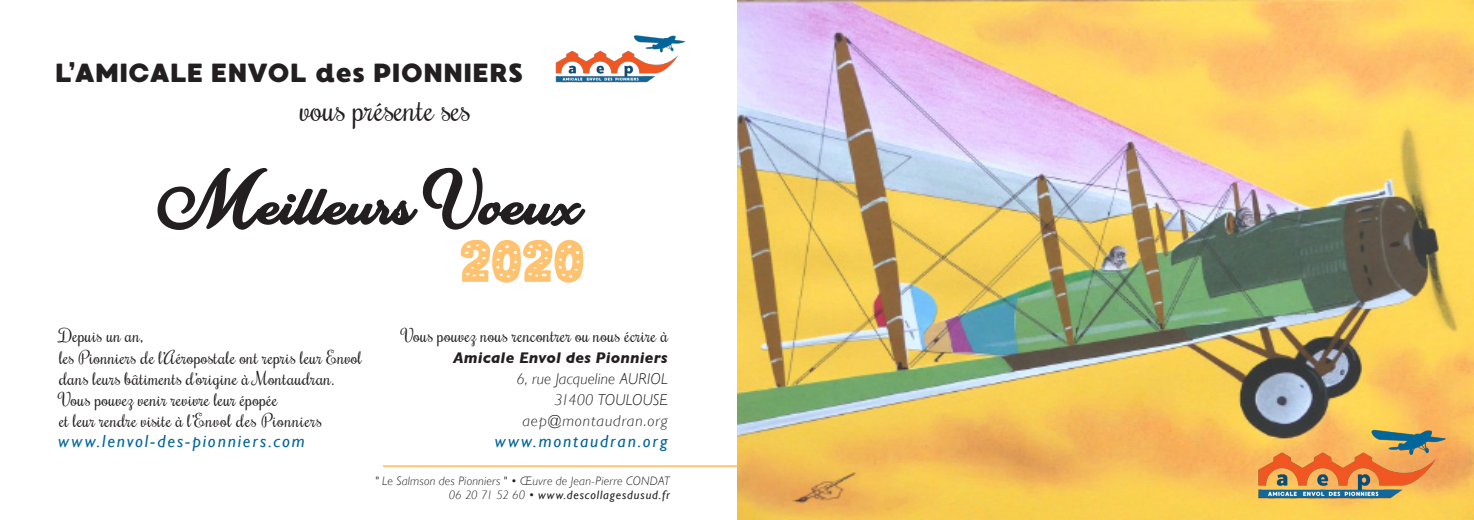
<style>
.page{position:relative;width:1474px;height:520px;background:#fff}
.page>*{position:absolute;margin:0;border:0;box-sizing:border-box;transform-origin:0 0}
.t1{font:31.5px "Rochester";letter-spacing:.005em;color:#231f20}
.t2{font:26.25px "MADE Waffle Soft";letter-spacing:.02em;color:#231f20}
.t3{font:17.5px/21px "Rochester";letter-spacing:.02em;color:#231f20}
.t4{font:italic 17.5px "Gill Sans";letter-spacing:.105em;color:#00669c}
.t5{font:italic 300 15.75px/21px "Gill Sans";letter-spacing:.015em;color:#231f20;text-align:right}
.t6{font:italic 700 15.75px "Gill Sans";letter-spacing:.01em;color:#231f20}
.t7{font:italic 300 12.25px/14px "Gill Sans";letter-spacing:.02em;color:#231f20;text-align:right}
.s1{font-weight:400}
</style>
<div class="page">
<img style="left:737px;top:0;width:736px;height:520px">
<img style="left:1244px;top:410px;width:205px;height:93px">
<svg style="left:157px;top:168px;width:428px;height:62px"></svg>
<svg style="left:460px;top:240px;width:123px;height:43px"></svg>
<img style="left:555px;top:35px;width:130px;height:48px">
<hr style="left:383px;top:465px;width:354px;height:2px;background:#ffc271">
<h2 class="t2" style="left:55px;top:57px;width:469px">L’AMICALE ENVOL des PIONNIERS</h2>
<h1 class="t1" style="left:300px;top:89px;width:173px">vous présente ses</h1>
<p class="t3" style="left:59px;top:325px;width:304px">Depuis un an,<br>les Pionniers de l’Aéropostale ont repris leur Envol dans leurs bâtiments d’origine à Montaudran.<br>Vous pouvez venir revivre leur épopée<br>et leur rendre visite à l’Envol des Pionniers</p>
<p class="t3" style="left:402px;top:325px;width:268px">Vous pouvez nous rencontrer ou nous écrire à</p>
<p class="t6" style="left:453px;top:348px;width:216px">Amicale Envol des Pionniers</p>
<p class="t5" style="left:516px;top:368px;width:153px">6, rue Jacqueline AURIOL<br>31400 TOULOUSE aep@montaudran.org</p>
<p class="t4" style="left:58px;top:431px;width:248px">www.lenvol-des-pionniers.com</p>
<p class="t4" style="left:495px;top:431px;width:174px">www.montaudran.org</p>
<p class="t7" style="left:375px;top:474px;width:296px">" Le Salmson des Pionniers " • Œuvre de Jean-Pierre CONDAT<br>06 20 71 52 60 • <span class="s1">www.descollagesdusud.fr</span></p>
</div>
